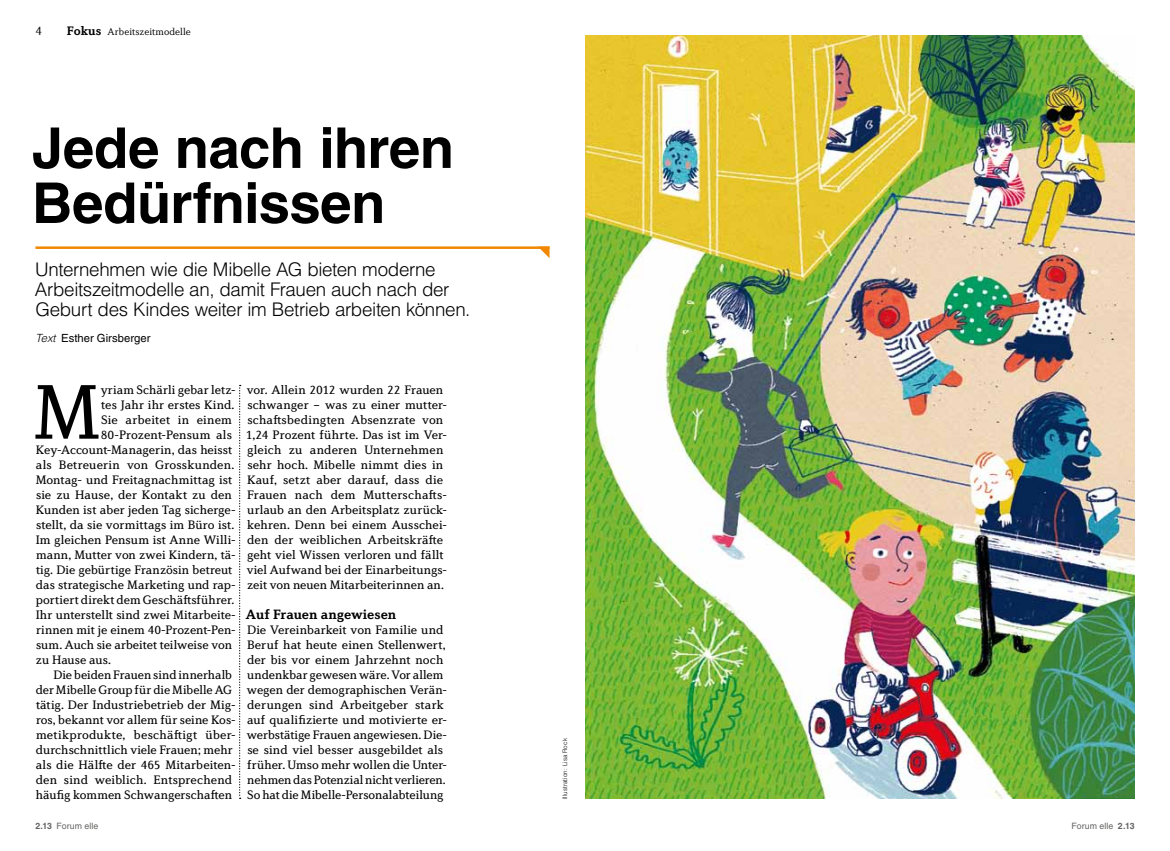
<style>
.page{position:relative;width:1170px;height:851px;background:#fff}
.page>*{position:absolute;margin:0;border:0;box-sizing:border-box;transform-origin:0 0}
.t1{font:78.62px "Diverda Serif LT Std";color:#000}
.t2{font:700 56.25px/55px "Helvetica";letter-spacing:-.01em;color:#000}
.t3{font:300 18.75px/20px "Helvetica";letter-spacing:-.02em;color:#000}
.t4{font:700 13.75px "Diverda Serif LT Std";letter-spacing:-.005em;color:#000}
.t5{font:12.5px/15px "Diverda Serif LT Std";color:#000}
.t6{font:12.5px "Diverda Serif LT Std";letter-spacing:.02em;color:#000}
.t7{font:300 12.5px "Diverda Serif LT Std";color:#000}
.t8{font:11.25px "Helvetica";letter-spacing:.005em;color:#000}
.t9{font:300 10px "Diverda Serif LT Std";color:#000}
.t10{font:8.75px "Helvetica";letter-spacing:.015em;color:#626261}
.t11{font:300 6.25px "Helvetica";letter-spacing:.015em;color:#000}
.s1{font-weight:700;font-size:12.5px}
.s2{font-weight:300;font-style:italic}
.s3{font-weight:700}
</style>
<div class="page">
<img style="left:585px;top:35px;width:549px;height:763px">
<svg style="left:239px;top:385px;width:2px;height:413px"></svg>
<hr style="left:35px;top:246px;width:514px;height:3px;background:#f18700">
<svg style="left:538px;top:246px;width:11px;height:12px"></svg>
<p class="t7" style="left:35px;top:24px;width:8px">4</p>
<p class="t9" style="left:67px;top:26px;width:125px"><span class="s1">Fokus</span> Arbeitszeitmodelle</p>
<h2 class="t2" style="left:32px;top:120px;width:424px">Jede nach ihren<br>Bedürfnissen</h2>
<h3 class="t3" style="left:35px;top:259px;width:437px">Unternehmen wie die Mibelle AG bieten moderne<br>Arbeitszeitmodelle an, damit Frauen auch nach der<br>Geburt des Kindes weiter im Betrieb arbeiten können.</h3>
<p class="t8" style="left:35px;top:331px;width:117px"><span class="s2">Text</span> Esther Girsberger</p>
<h1 class="t1" style="left:33px;top:364px;width:69px">M</h1>
<p class="t5" style="left:101px;top:381px;width:136px">yriam Schärli gebar letz-</p>
<p class="t5" style="left:101px;top:396px;width:135px">tes Jahr ihr erstes Kind.</p>
<p class="t5" style="left:101px;top:411px;width:132px">Sie arbeitet in einem</p>
<p class="t5" style="left:101px;top:426px;width:133px">80-Prozent-Pensum als</p>
<p class="t5" style="left:36px;top:441px;width:198px">Key-Account-Managerin, das heisst</p>
<p class="t5" style="left:36px;top:456px;width:200px">als Betreuerin von Grosskunden.</p>
<p class="t5" style="left:36px;top:471px;width:198px">Montag- und Freitagnachmittag ist</p>
<p class="t5" style="left:36px;top:486px;width:197px">sie zu Hause, der Kontakt zu den</p>
<p class="t5" style="left:36px;top:501px;width:201px">Kunden ist aber jeden Tag sicherge-</p>
<p class="t5" style="left:36px;top:516px;width:200px">stellt, da sie vormittags im Büro ist.</p>
<p class="t5" style="left:36px;top:531px;width:201px">Im gleichen Pensum ist Anne Willi-</p>
<p class="t5" style="left:36px;top:546px;width:201px">mann, Mutter von zwei Kindern, tä-</p>
<p class="t5" style="left:36px;top:561px;width:198px">tig. Die gebürtige Französin betreut</p>
<p class="t5" style="left:36px;top:576px;width:201px">das strategische Marketing und rap-</p>
<p class="t5" style="left:36px;top:591px;width:200px">portiert direkt dem Geschäftsführer.</p>
<p class="t5" style="left:36px;top:606px;width:201px">Ihr unterstellt sind zwei Mitarbeite-</p>
<p class="t5" style="left:36px;top:621px;width:201px">rinnen mit je einem 40-Prozent-Pen-</p>
<p class="t5" style="left:36px;top:636px;width:198px">sum. Auch sie arbeitet teilweise von</p>
<p class="t5" style="left:36px;top:651px;width:77px">zu Hause aus.</p>
<p class="t5" style="left:53px;top:666px;width:180px">Die beiden Frauen sind innerhalb</p>
<p class="t5" style="left:36px;top:681px;width:198px">der Mibelle Group für die Mibelle AG</p>
<p class="t5" style="left:36px;top:696px;width:201px">tätig. Der Industriebetrieb der Mig-</p>
<p class="t5" style="left:36px;top:711px;width:201px">ros, bekannt vor allem für seine Kos-</p>
<p class="t6" style="left:36px;top:727px;width:201px">metikprodukte, beschäftigt über-</p>
<p class="t5" style="left:36px;top:741px;width:198px">durchschnittlich viele Frauen; mehr</p>
<p class="t5" style="left:36px;top:756px;width:201px">als die Hälfte der 465 Mitarbeiten-</p>
<p class="t5" style="left:36px;top:771px;width:198px">den sind weiblich. Entsprechend</p>
<p class="t5" style="left:36px;top:786px;width:198px">häufig kommen Schwangerschaften</p>
<p class="t5" style="left:246px;top:381px;width:202px">vor. Allein 2012 wurden 22 Frauen schwanger − was zu einer mutter&shy;schaftsbedingten Absenzrate von 1,24 Prozent führte. Das ist im Ver&shy;gleich zu anderen Unternehmen sehr hoch. Mibelle nimmt dies in Kauf, setzt aber darauf, dass die Frauen nach dem Mutterschafts&shy;urlaub an den Arbeitsplatz zurück&shy;kehren. Denn bei einem Ausschei&shy;den der weiblichen Arbeitskräfte geht viel Wissen verloren und fällt viel Aufwand bei der Einarbeitungs&shy;zeit von neuen Mitarbeiterinnen an.</p>
<p class="t4" style="left:246px;top:605px;width:152px">Auf Frauen angewiesen</p>
<p class="t5" style="left:247px;top:621px;width:201px">Die Vereinbarkeit von Familie und Beruf hat heute einen Stellenwert, der bis vor einem Jahrzehnt noch undenkbar gewesen wäre. Vor allem wegen der demographischen Verän&shy;derungen sind Arbeitgeber stark auf qualifizierte und motivierte er&shy;werbstätige Frauen angewiesen. Die&shy;se sind viel besser ausgebildet als früher. Umso mehr wollen die Unter&shy;nehmen das Potenzial nicht verlieren.<br>So hat die Mibelle-Personalabteilung</p>
<p class="t11" style="left:561px;top:799px;width:63px;rotate:-90deg">Illustration: Lisa Rock</p>
<p class="t10" style="left:35px;top:820px;width:64px"><span class="s3">2.13</span> Forum elle</p>
<p class="t10" style="left:1071px;top:820px;width:64px">Forum elle <span class="s3">2.13</span></p>
</div>
